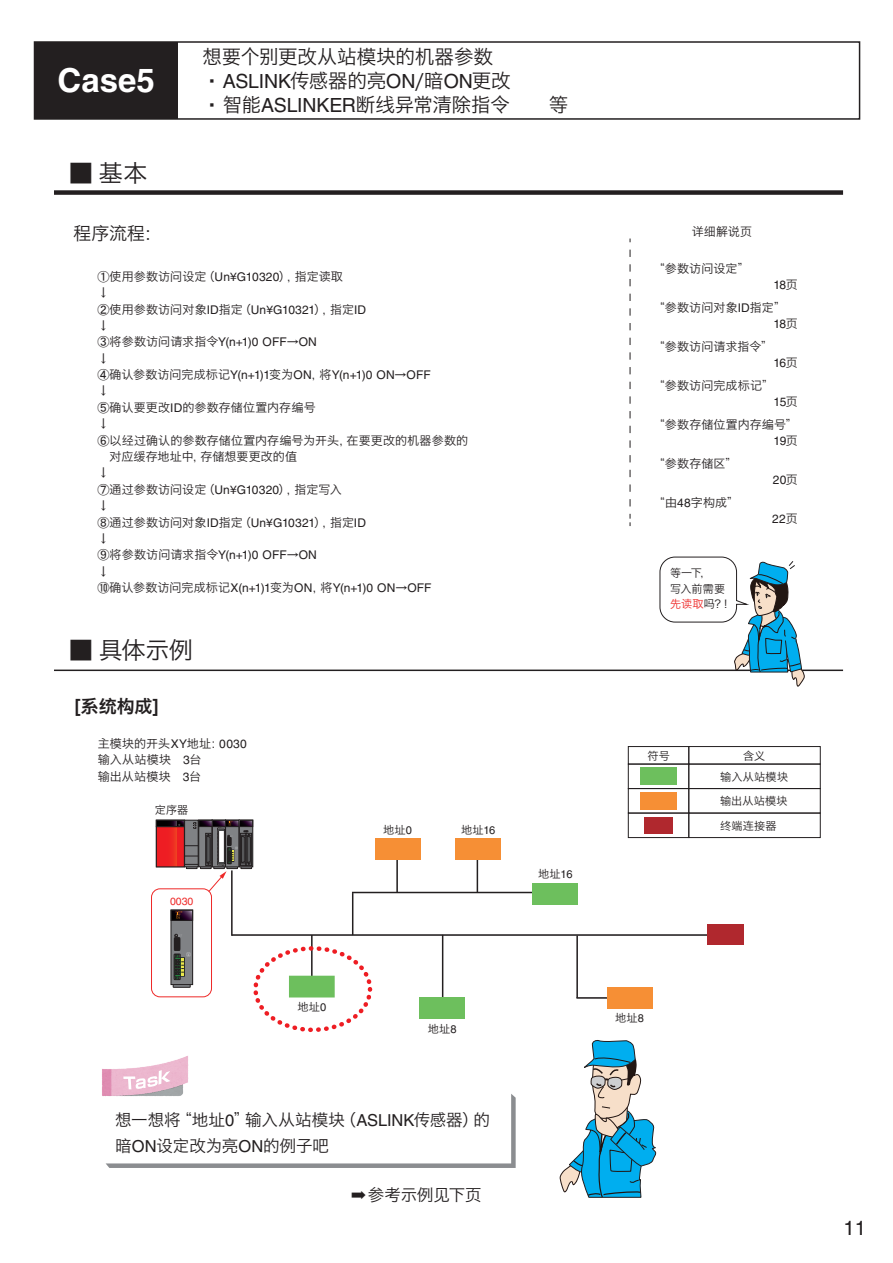
<style>
.page{position:relative;width:893px;height:1263px;background:#fff}
.page>*{position:absolute;margin:0;border:0;box-sizing:border-box;transform-origin:0 0}
.t1{font:700 33px "Helvetica LT Std";color:#fff}
.t2{font:24px "Hiragino Sans GB W3";letter-spacing:-.01em;color:#231f20}
.t3{font:20.1px "Helvetica LT Std";color:#231f20}
.t4{font:19.5px "Hiragino Sans GB W3";letter-spacing:-.01em;color:#231f20}
.t5{font:19.5px "Helvetica LT Std";letter-spacing:-.005em;color:#231f20}
.t6{font:18px "Hiragino Sans GB W6";color:#231f20}
.t7{font:18px "Hiragino Sans GB W3";color:#231f20}
.t8{font:16.5px/25.5px "Hiragino Sans GB W3";letter-spacing:-.005em;color:#231f20}
.t9{font:12px/16.5px "Hiragino Sans GB W3";letter-spacing:.01em;color:#231f20}
.t10{font:12px "Helvetica LT Std";letter-spacing:.01em;color:#231f20}
.t11{font:12px "MS P Gothic";color:#231f20}
.t12{font:11.1px/15.6px "Hiragino Sans GB W3";letter-spacing:.02em;color:#231f20}
.t13{font:10.5px "Helvetica LT Std";color:#ee2928}
.s1{font-family:"MS P Gothic";font-size:28.8px}
.s2{font-family:"MS P Gothic"}
.s3{font-family:"Hiragino Sans GB W3"}
.s4{font-family:"Helvetica LT Std"}
.s5{color:#ee2928}
</style>
<div class="page">
<hr style="left:54px;top:669px;width:789px;height:2px;background:#231f20">
<hr style="left:231px;top:871px;width:2px;height:64px;background:#231f20">
<hr style="left:232px;top:934px;width:477px;height:2px;background:#231f20">
<div style="left:708px;top:924px;width:36px;height:20px;background:#b0282e"></div>
<div style="left:644px;top:817px;width:29px;height:16px;background:#b0282e"></div>
<hr style="left:576px;top:936px;width:2px;height:62px;background:#231f20">
<hr style="left:442px;top:935px;width:1px;height:63px;background:#231f20">
<hr style="left:352px;top:893px;width:1px;height:42px;background:#231f20">
<hr style="left:311px;top:935px;width:2px;height:41px;background:#231f20">
<hr style="left:353px;top:892px;width:179px;height:1px;background:#231f20">
<hr style="left:577px;top:997px;width:29px;height:2px;background:#231f20">
<hr style="left:396px;top:860px;width:2px;height:32px;background:#231f20">
<div style="left:640px;top:768px;width:37px;height:17px;background:#6dbf5d"></div>
<svg style="left:630px;top:250px;width:1px;height:276px"></svg>
<svg style="left:158px;top:822px;width:20px;height:3px"></svg>
<div style="left:156px;top:827px;width:22px;height:40px;background:linear-gradient(to right,#ee1223,#ef3522)"></div>
<div style="left:239px;top:820px;width:14px;height:47px;border:1px solid #231f20"></div>
<div style="left:156px;top:826px;width:28px;height:41px;border:1px solid #231f20"></div>
<div style="left:156px;top:820px;width:28px;height:7px;border:1px solid #231f20"></div>
<div style="left:34px;top:41px;width:826px;height:79px;border:2px solid #231f20"></div>
<div style="left:34px;top:42px;width:144px;height:77px;background:#231f20"></div>
<svg style="left:560px;top:1040px;width:97px;height:158px"></svg>
<img style="left:102px;top:1056px;width:87px;height:40px">
<svg style="left:106px;top:1070px;width:410px;height:98px"></svg>
<div style="left:375px;top:838px;width:45px;height:22px;background:#f68f35"></div>
<hr style="left:477px;top:860px;width:1px;height:32px;background:#231f20">
<div style="left:455px;top:838px;width:46px;height:22px;background:#f68f35"></div>
<div style="left:607px;top:987px;width:45px;height:22px;background:#f68f35"></div>
<div style="left:628px;top:764px;width:61px;height:25px;border:1px solid #231f20"></div>
<div style="left:640px;top:792px;width:37px;height:17px;background:#f68f35"></div>
<div style="left:628px;top:788px;width:61px;height:25px;border:1px solid #231f20"></div>
<div style="left:628px;top:813px;width:61px;height:25px;border:1px solid #231f20"></div>
<div style="left:688px;top:764px;width:133px;height:25px;border:1px solid #231f20"></div>
<div style="left:628px;top:746px;width:61px;height:18px;border:1px solid #231f20"></div>
<div style="left:688px;top:746px;width:133px;height:18px;border:1px solid #231f20"></div>
<div style="left:688px;top:788px;width:133px;height:25px;border:1px solid #231f20"></div>
<div style="left:688px;top:813px;width:133px;height:25px;border:1px solid #231f20"></div>
<div style="left:54px;top:190px;width:789px;height:5px;background:#231f20"></div>
<div style="left:173px;top:984px;width:17px;height:3px;border:1px solid #231f20"></div>
<svg style="left:173px;top:920px;width:18px;height:63px"></svg>
<svg style="left:173px;top:912px;width:18px;height:6px"></svg>
<div style="left:171px;top:910px;width:22px;height:10px;border:1px solid #231f20"></div>
<div style="left:171px;top:910px;width:22px;height:75px;border:1px solid #231f20"></div>
<div style="left:174px;top:954px;width:6px;height:26px;border:1px solid #231f20"></div>
<div style="left:174px;top:937px;width:6px;height:13px;border:1px solid #231f20"></div>
<svg style="left:176px;top:911px;width:6px;height:7px"></svg>
<svg style="left:175px;top:934px;width:15px;height:45px"></svg>
<div style="left:151px;top:888px;width:61px;height:109px;border:1px solid #ee2928;border-radius:9px"></div>
<svg style="left:178px;top:820px;width:74px;height:72px"></svg>
<div style="left:253px;top:946px;width:119px;height:86px;border:4px dashed #ee1d23;border-radius:50%"></div>
<svg style="left:660px;top:557px;width:145px;height:129px"></svg>
<div style="left:532px;top:883px;width:46px;height:21px;background:#6dbf5d"></div>
<div style="left:419px;top:997px;width:46px;height:22px;background:#6dbf5d"></div>
<div style="left:289px;top:976px;width:46px;height:21px;background:#6dbf5d"></div>
<h1 class="t1" style="left:58px;top:61px;width:99px">Case5</h1>
<h2 class="t2" style="left:67px;top:158px;width:82px"><span class="s1">■</span>基本</h2>
<h3 class="t7" style="left:74px;top:222px;width:90px">程序流程：</h3>
<h3 class="t4" style="left:202px;top:44px;width:292px">想要个别更改从站模块的机器参数</h3>
<h3 class="t5" style="left:207px;top:70px;width:305px"><span class="s2">・</span> ASLINK<span class="s3">传感器的亮</span>ON<span class="s3">/暗</span>ON<span class="s3">更改</span></h3>
<h3 class="t4" style="left:207px;top:92px;width:363px"><span class="s2">・</span> 智能<span class="s4">ASLINKER</span>断线异常清除指令　　等</h3>
<p class="t9" style="left:98px;top:268px;width:247px"><span class="s2">①</span> 使用参数访问设定（<span class="s4">Un¥G10320</span>），指定读取</p>
<p class="t11" style="left:98px;top:287px;width:13px">↓</p>
<p class="t9" style="left:98px;top:301px;width:270px"><span class="s2">②</span> 使用参数访问对象<span class="s4">ID</span>指定（<span class="s4">Un¥G10321</span>），指定<span class="s4">ID</span></p>
<p class="t11" style="left:98px;top:320px;width:13px">↓</p>
<p class="t10" style="left:98px;top:335px;width:221px"><span class="s2">③</span> <span class="s3">将参数访问请求指令</span>Y(n+1)0 OFF<span class="s2">→</span>ON</p>
<p class="t11" style="left:98px;top:352px;width:13px">↓</p>
<p class="t10" style="left:98px;top:368px;width:335px"><span class="s2">④</span> <span class="s3">确认参数访问完成标记</span>Y(n+1)1<span class="s3">变为</span>ON<span class="s3">，将</span>Y(n+1)0 ON<span class="s2">→</span>OFF</p>
<p class="t11" style="left:98px;top:385px;width:13px">↓</p>
<p class="t9" style="left:98px;top:399px;width:220px"><span class="s2">⑤</span> 确认要更改<span class="s4">ID</span>的参数存储位置内存编号</p>
<p class="t11" style="left:98px;top:418px;width:13px">↓</p>
<p class="t9" style="left:110px;top:432px;width:360px;text-indent:-12px"><span class="s2">⑥</span> 以经过确认的参数存储位置内存编号为开头，在要更改的机器参数的对应缓存地址中，存储想要更改的值</p>
<p class="t11" style="left:98px;top:467px;width:13px">↓</p>
<p class="t9" style="left:98px;top:481px;width:246px"><span class="s2">⑦</span> 通过参数访问设定（<span class="s4">Un¥G10320</span>），指定写入</p>
<p class="t11" style="left:98px;top:500px;width:13px">↓</p>
<p class="t9" style="left:98px;top:514px;width:270px"><span class="s2">⑧</span> 通过参数访问对象<span class="s4">ID</span>指定（<span class="s4">Un¥G10321</span>），指定<span class="s4">ID</span></p>
<p class="t11" style="left:98px;top:533px;width:13px">↓</p>
<p class="t10" style="left:98px;top:548px;width:221px"><span class="s2">⑨</span> <span class="s3">将参数访问请求指令</span>Y(n+1)0 OFF<span class="s2">→</span>ON</p>
<p class="t11" style="left:98px;top:565px;width:13px">↓</p>
<p class="t10" style="left:98px;top:581px;width:335px"><span class="s2">⑩</span> <span class="s3">确认参数访问完成标记</span>X(n+1)1<span class="s3">变为</span>ON<span class="s3">，将</span>Y(n+1)0 ON<span class="s2">→</span>OFF</p>
<h2 class="t2" style="left:67px;top:635px;width:128px"><span class="s1">■</span> 具体示例</h2>
<h3 class="t6" style="left:74px;top:694px;width:88px">[系统构成]</h3>
<p class="t9" style="left:98px;top:735px;width:151px">主模块的开头<span class="s4">XY</span>地址：<span class="s4">0030</span>输入从站模块　<span class="s4">3</span>台<br>输出从站模块　<span class="s4">3</span>台</p>
<p class="t12" style="left:155px;top:802px;width:35px">定序器</p>
<p class="t13" style="left:170px;top:895px;width:25px">0030</p>
<p class="t12" style="left:383px;top:821px;width:30px">地址<span class="s4">0</span></p>
<p class="t12" style="left:461px;top:821px;width:36px">地址<span class="s4">16</span></p>
<p class="t12" style="left:297px;top:999px;width:30px">地址<span class="s4">0</span></p>
<p class="t12" style="left:428px;top:1021px;width:30px">地址<span class="s4">8</span></p>
<h3 class="t8" style="left:115px;top:1107px;width:376px">想一想将“地址<span class="s4">0</span>”输入从站模块（<span class="s4">ASLINK</span>传感器）的暗<span class="s4">ON</span>设定改为亮<span class="s4">ON</span>的例子吧</h3>
<h3 class="t8" style="left:350px;top:1182px;width:133px"><span class="s2">➡</span>参考示例见下页</h3>
<p class="t12" style="left:538px;top:866px;width:36px">地址<span class="s4">16</span></p>
<p class="t9" style="left:692px;top:223px;width:62px">详细解说页</p>
<p class="t9" style="left:653px;top:260px;width:98px">“参数访问设定”</p>
<p class="t10" style="left:773px;top:278px;width:26px">18<span class="s3">页</span></p>
<p class="t9" style="left:653px;top:299px;width:135px">“参数访问对象<span class="s4">ID</span>指定”</p>
<p class="t10" style="left:773px;top:317px;width:26px">18<span class="s3">页</span></p>
<p class="t9" style="left:653px;top:338px;width:122px">“参数访问请求指令”</p>
<p class="t10" style="left:773px;top:356px;width:26px">16<span class="s3">页</span></p>
<p class="t9" style="left:653px;top:377px;width:123px">“参数访问完成标记”</p>
<p class="t10" style="left:773px;top:395px;width:26px">15<span class="s3">页</span></p>
<p class="t9" style="left:653px;top:416px;width:146px">“参数存储位置内存编号”</p>
<p class="t10" style="left:773px;top:434px;width:26px">19<span class="s3">页</span></p>
<p class="t9" style="left:653px;top:455px;width:86px">“参数存储区”</p>
<p class="t10" style="left:773px;top:473px;width:27px">20<span class="s3">页</span></p>
<p class="t9" style="left:653px;top:494px;width:88px">“由<span class="s4">48</span>字构成”</p>
<p class="t10" style="left:772px;top:512px;width:27px">22<span class="s3">页</span></p>
<p class="t12" style="left:670px;top:565px;width:66px">等一下，<br>写入前需要<span class="s5">先读取</span>吗？！</p>
<p class="t12" style="left:647px;top:747px;width:24px">符号</p>
<p class="t12" style="left:743px;top:747px;width:23px">含义</p>
<p class="t12" style="left:720px;top:768px;width:69px">输入从站模块</p>
<p class="t12" style="left:720px;top:793px;width:69px">输出从站模块</p>
<p class="t12" style="left:615px;top:1010px;width:30px">地址<span class="s4">8</span></p>
<p class="t12" style="left:720px;top:818px;width:58px">终端连接器</p>
<h3 class="t3" style="left:843px;top:1216px;width:24px">11</h3>
</div>
